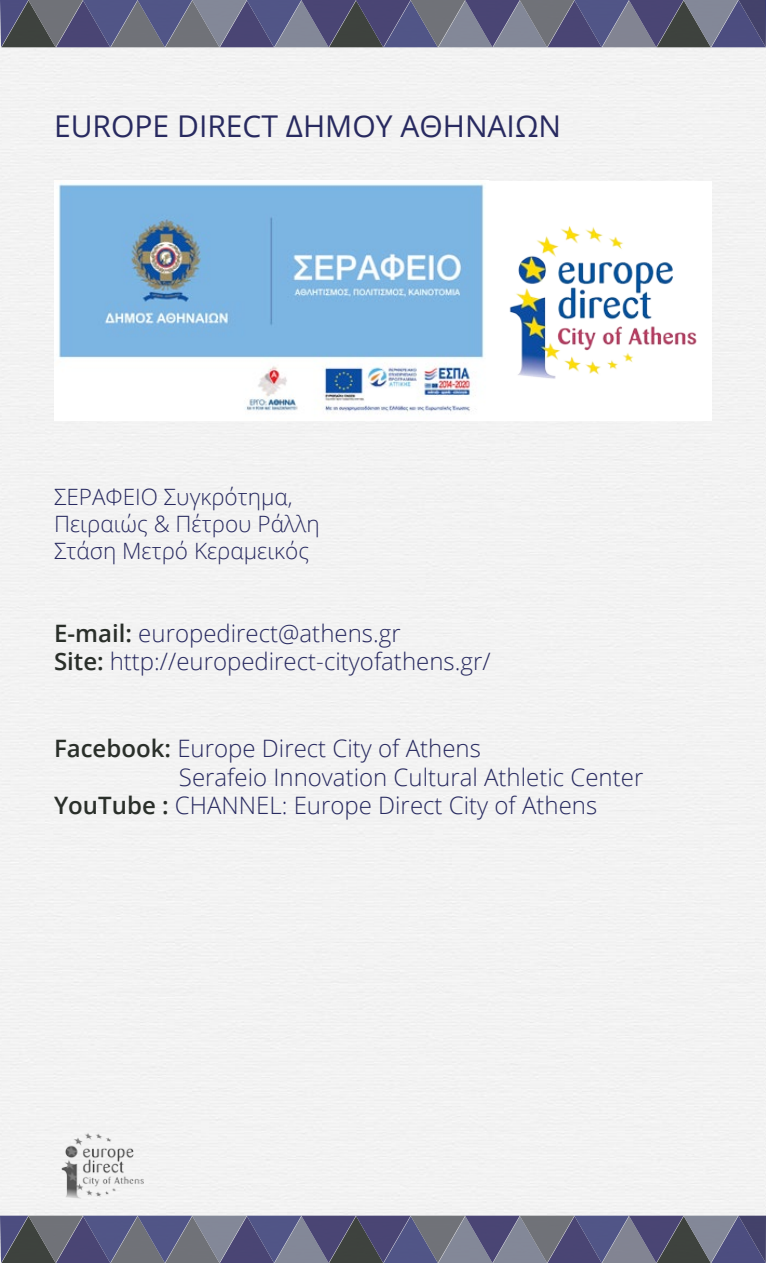
<style>
.page{position:relative;width:766px;height:1263px;background:#fff}
.page>*{position:absolute;margin:0;border:0;box-sizing:border-box;transform-origin:0 0}
.t1{font:30px "Open Sans";color:#282a60}
.t2{font:300 24px/28.8px "Open Sans";color:#282a60}
.t3{font:300 22.5px/27px "Open Sans";color:#282a60}
.s1{font-weight:600;color:#2a2f2a}
</style>
<div class="page">
<div style="left:0;top:0;width:766px;height:1216px;background:#f3f3f3"></div>
<svg style="left:0;top:0;width:765px;height:47px"></svg>
<svg style="left:0;top:1216px;width:766px;height:47px"></svg>
<div style="left:54px;top:181px;width:657px;height:240px;background:#fff"></div>
<img style="left:509px;top:226px;width:188px;height:153px">
<img style="left:54px;top:1125px;width:89px;height:84px">
<img style="left:58px;top:183px;width:426px;height:230px">
<p class="t1" style="left:54px;top:106px;width:508px">EUROPE DIRECT ΔΗΜΟΥ ΑΘΗΝΑΙΩΝ</p>
<p class="t3" style="left:54px;top:482px;width:267px">ΣΕΡΑΦΕΙΟ Συγκρότημα,<br>Πειραιώς &amp; Πέτρου Ράλλη<br>Στάση Μετρό Κεραμεικός</p>
<p class="t2" style="left:54px;top:618px;width:438px"><span class="s1">E-mail:</span> europedirect@athens.gr<br><span class="s1">Site:</span> http://europedirect-cityofathens.gr/</p>
<p class="t2" style="left:54px;top:733px;width:428px"><span class="s1">Facebook:</span> Europe Direct City of Athens</p>
<p class="t2" style="left:179px;top:762px;width:466px">Serafeio Innovation Cultural Athletic Center</p>
<p class="t2" style="left:54px;top:791px;width:544px"><span class="s1">YouTube :</span> CHANNEL: Europe Direct City of Athens</p>
</div>
